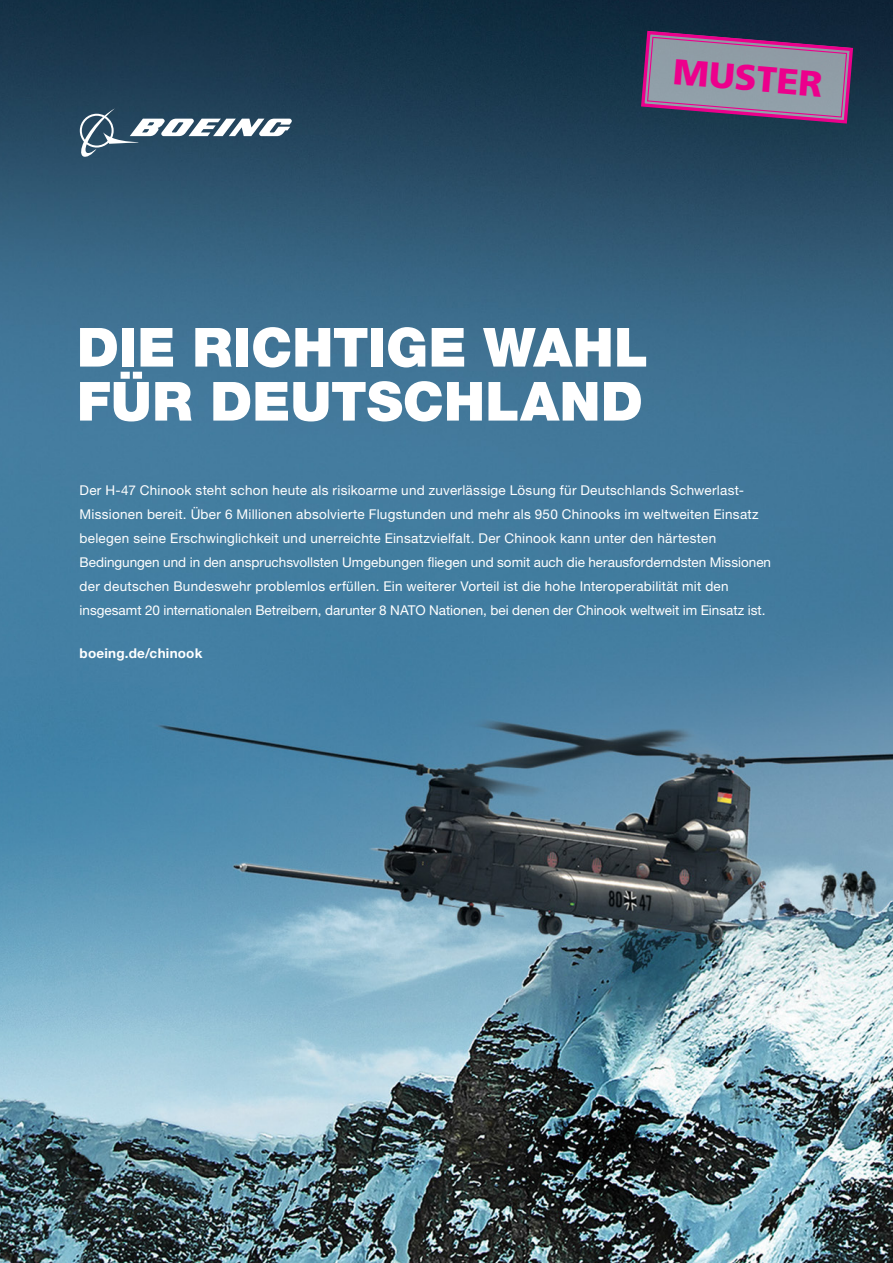
<style>
.page{position:relative;width:893px;height:1263px;background:#fff}
.page>*{position:absolute;margin:0;border:0;box-sizing:border-box;transform-origin:0 0}
.t1{font:900 54px/54px "Helvetica Neue LT Pro";color:#fff}
.t2{font:900 36px "Frutiger LT Std";color:#ec008c}
.t3{font:13.5px/24px "Helvetica Neue LT Pro";letter-spacing:.015em;color:#fff}
.t4{font:700 13.5px "Helvetica Neue LT Pro";letter-spacing:.02em;color:#fff}
</style>
<div class="page">
<img style="left:0;top:0;width:893px;height:1263px">
<svg style="left:80px;top:108px;width:212px;height:50px"></svg>
<svg style="left:639px;top:29px;width:216px;height:96px;background:#7c708c"></svg>
<h2 class="t2" style="left:675px;top:50px;width:151px;rotate:5deg">MUSTER</h2>
<h1 class="t1" style="left:77px;top:320px;width:573px">DIE RICHTIGE WAHL<br>FÜR DEUTSCHLAND</h1>
<p class="t3" style="left:80px;top:477px;width:693px">Der H-47 Chinook steht schon heute als risikoarme und zuverlässige Lösung für Deutschlands Schwerlast-Missionen bereit. Über 6 Millionen absolvierte Flugstunden und mehr als 950 Chinooks im weltweiten Einsatz belegen seine Erschwinglichkeit und unerreichte Einsatzvielfalt. Der Chinook kann unter den härtesten Bedingungen und in den anspruchsvollsten Umgebungen fliegen und somit auch die herausforderndsten Missionen der deutschen Bundeswehr problemlos erfüllen. Ein weiterer Vorteil ist die hohe Interoperabilität mit den insgesamt 20 internationalen Betreibern, darunter 8 NATO Nationen, bei denen der Chinook weltweit im Einsatz ist.</p>
<p class="t4" style="left:80px;top:645px;width:124px">boeing.de/chinook</p>
</div>
